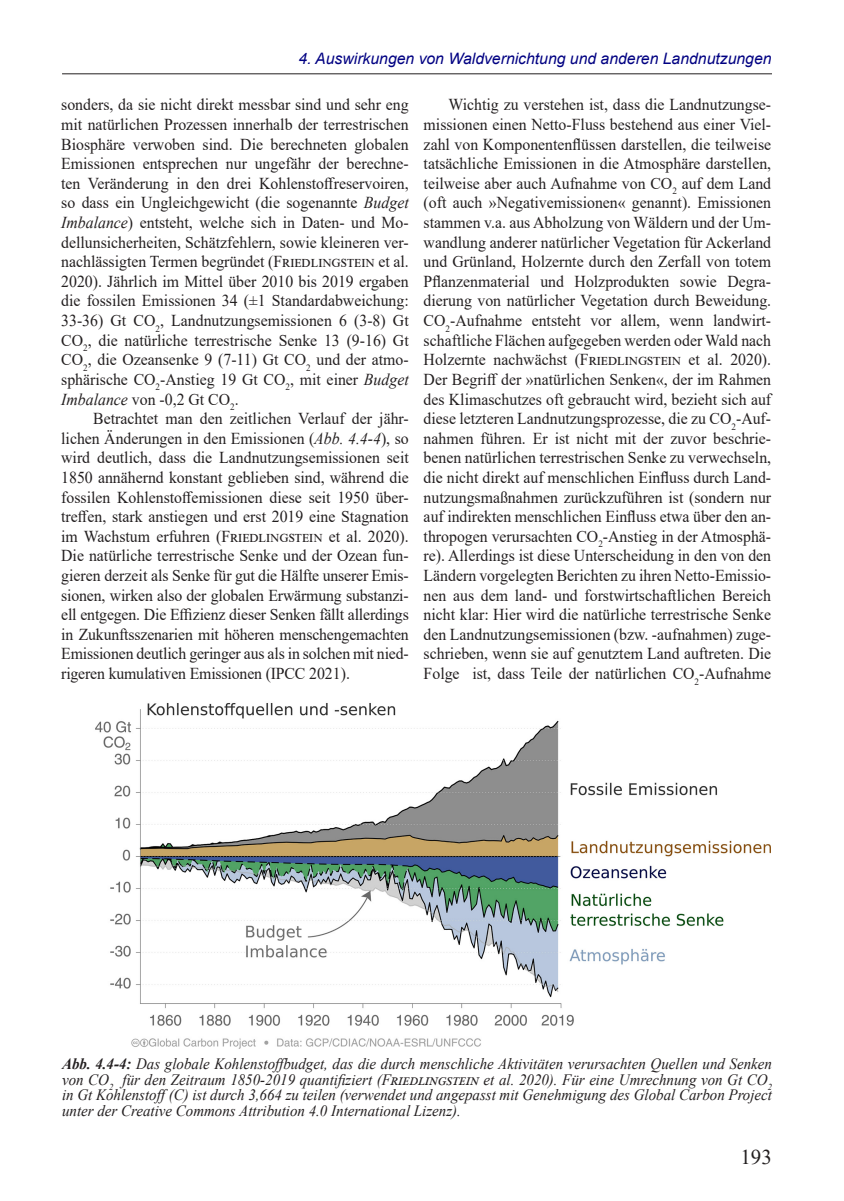
<style>
.page{position:relative;width:844px;height:1201px;background:#fff}
.page>*{position:absolute;margin:0;border:0;box-sizing:border-box;transform-origin:0 0}
.t1{font:21px "Times New Roman";color:#231f20}
.Fließtext{font:16.62px/19.6px "Times New Roman";color:#231f20;text-align:justify;scale:.95 1}
.Legende{font:italic 15.75px/15.8px "Times New Roman";color:#231f20;text-align:justify;scale:.95 1}
.t2{font:italic 15.75px "Arial";color:#000082}
.s1{font-style:italic}
.s2{font-weight:700}
</style>
<div class="page">
<hr style="left:62px;top:73px;width:709px;height:1px;background:#231f20">
<img style="left:95px;top:703px;width:675px;height:346px">
<p class="t2" style="left:298px;top:49px;width:474px">4. Auswirkungen von Waldvernichtung und anderen Landnutzungen</p>
<p class="Fließtext" style="left:61px;top:94px;width:367px">sonders, da sie nicht direkt messbar sind und sehr eng mit natürlichen Prozessen innerhalb der terrestrischen Biosphäre verwoben sind. Die berechneten globalen Emissionen entsprechen nur ungefähr der berechne&shy;ten Veränderung in den drei Kohlenstoffreservoiren, so dass ein Ungleichgewicht (die sogenannte <span class="s1">Budget Imbalance</span>) entsteht, welche sich in Daten- und Mo&shy;dellunsicherheiten, Schätzfehlern, sowie kleineren ver&shy;nachlässigten Termen begründet (Friedlingstein et al.<br>2020). Jährlich im Mittel über 2010 bis 2019 ergaben die fossilen Emissionen 34 (±1 Standardabweichung:<br>33-36) Gt CO<sub>2</sub>, Landnutzungsemissionen 6 (3-8) Gt CO<sub>2</sub>, die natürliche terrestrische Senke 13 (9-16) Gt CO<sub>2</sub>, die Ozeansenke 9 (7-11) Gt CO<sub>2</sub> und der atmo&shy;sphärische CO<sub>2</sub>-Anstieg 19 Gt CO<sub>2</sub>, mit einer <span class="s1">Budget Imbalance</span> von -0,2 Gt CO<sub>2</sub>.</p>
<p class="Fließtext" style="left:61px;top:408px;width:367px;text-indent:32px">Betrachtet man den zeitlichen Verlauf der jähr&shy;lichen Änderungen in den Emissionen (<span class="s1">Abb. 4.4-4</span>), so wird deutlich, dass die Landnutzungsemissionen seit 1850 annähernd konstant geblieben sind, während die fossilen Kohlenstoffemissionen diese seit 1950 über&shy;treffen, stark anstiegen und erst 2019 eine Stagnation im Wachstum erfuhren (Friedlingstein et al. 2020).<br>Die natürliche terrestrische Senke und der Ozean fun&shy;gieren derzeit als Senke für gut die Hälfte unserer Emis&shy;sionen, wirken also der globalen Erwärmung substanzi&shy;ell entgegen. Die Effizienz dieser Senken fällt allerdings in Zukunftsszenarien mit höheren menschengemachten Emissionen deutlich geringer aus als in solchen mit nied&shy;rigeren kumulativen Emissionen (IPCC 2021).</p>
<p class="Fließtext" style="left:423px;top:94px;width:367px;text-indent:25px">Wichtig zu verstehen ist, dass die Landnutzungse&shy;missionen einen Netto-Fluss bestehend aus einer Viel&shy;zahl von Komponentenflüssen darstellen, die teilweise tatsächliche Emissionen in die Atmosphäre darstellen, teilweise aber auch Aufnahme von CO<sub>2</sub> auf dem Land (oft auch »Negativemissionen« genannt). Emissionen stammen v.a. aus Abholzung von Wäldern und der Um&shy;wandlung anderer natürlicher Vegetation für Ackerland und Grünland, Holzernte durch den Zerfall von totem Pflanzenmaterial und Holzprodukten sowie Degra&shy;dierung von natürlicher Vegetation durch Beweidung.<br>CO<sub>2</sub>-Aufnahme entsteht vor allem, wenn landwirt&shy;schaftliche Flächen aufgegeben werden oder Wald nach Holzernte nachwächst (Friedlingstein et al. 2020).<br>Der Begriff der »natürlichen Senken«, der im Rahmen des Klimaschutzes oft gebraucht wird, bezieht sich auf diese letzteren Landnutzungsprozesse, die zu CO<sub>2</sub>-Auf&shy;nahmen führen. Er ist nicht mit der zuvor beschrie&shy;benen natürlichen terrestrischen Senke zu verwechseln, die nicht direkt auf menschlichen Einfluss durch Land&shy;nutzungsmaßnahmen zurückzuführen ist (sondern nur auf indirekten menschlichen Einfluss etwa über den an&shy;thropogen verursachten CO<sub>2</sub>-Anstieg in der Atmosphä&shy;re). Allerdings ist diese Unterscheidung in den von den Ländern vorgelegten Berichten zu ihren Netto-Emissio&shy;nen aus dem land- und forstwirtschaftlichen Bereich nicht klar: Hier wird die natürliche terrestrische Senke den Landnutzungsemissionen (bzw. -aufnahmen) zuge&shy;schrieben, wenn sie auf genutztem Land auftreten. Die Folge ist, dass Teile der natürlichen CO<sub>2</sub>-Aufnahme</p>
<p class="Legende" style="left:62px;top:1055px;width:748px"><span class="s2">Abb. 4.4-4:</span> Das globale Kohlenstoffbudget, das die durch menschliche Aktivitäten verursachten Quellen und Senken von CO<sub>2</sub> für den Zeitraum 1850-2019 quantifiziert (Friedlingstein et al. 2020). Für eine Umrechnung von Gt CO<sub>2 </sub>in Gt Kohlenstoff(C) ist durch 3,664 zu teilen (verwendet und angepasst mit Genehmigung des Global Carbon Project unter der Creative Commons Attribution 4.0 International Lizenz).</p>
<p class="t1" style="left:740px;top:1142px;width:33px">193</p>
</div>
